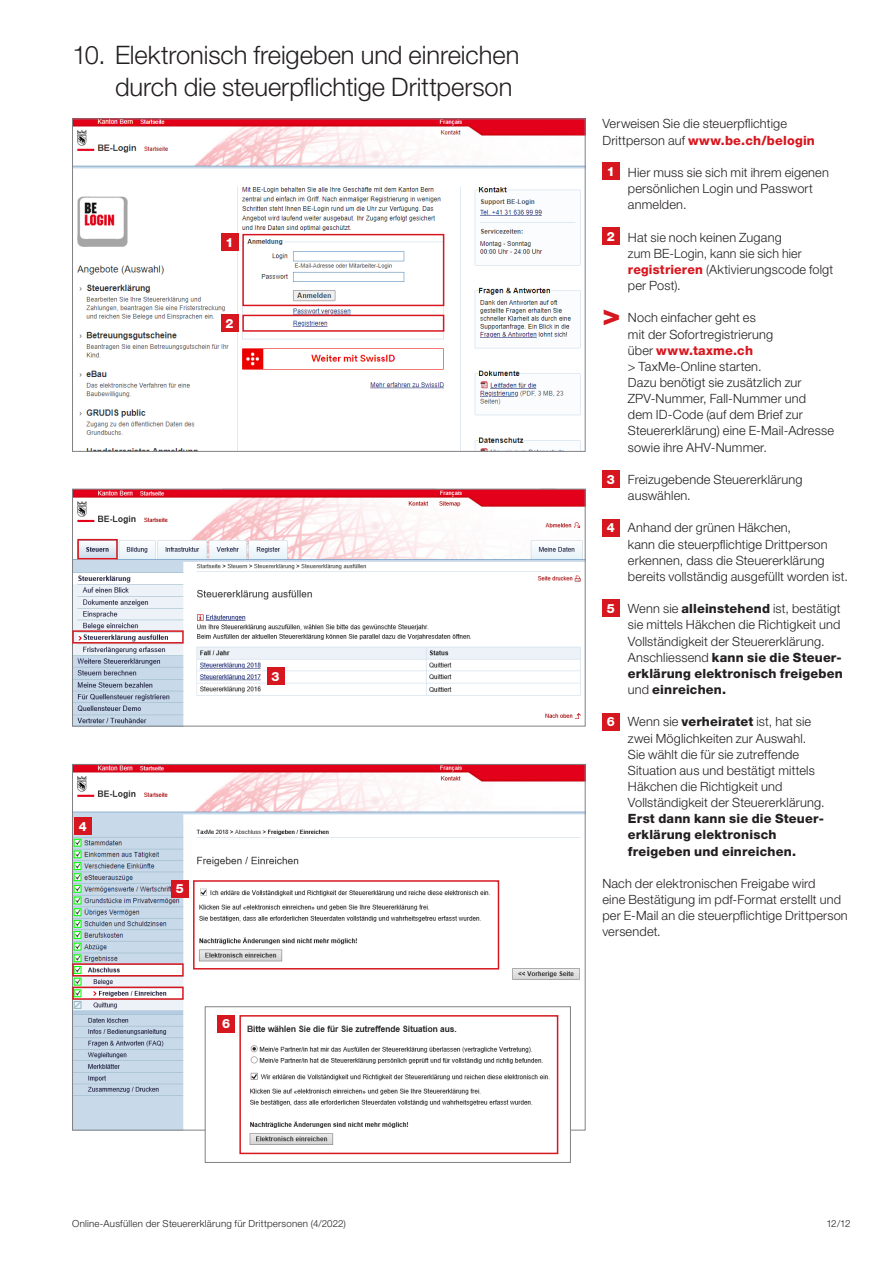
<style>
.page{position:relative;width:893px;height:1263px;background:#fff}
.page>*{position:absolute;margin:0;border:0;box-sizing:border-box;transform-origin:0 0}
.GT_Aufzählung_6{font:800 30px "Helvetica Neue LT Std";color:#d7171f}
.UT1{font:300 25.5px/32.2px "Helvetica Neue LT Std";letter-spacing:-.005em;color:#231f20;text-align:right}
.GT_einz_6{font:300 12.75px/16.2px "Helvetica Neue LT Std";letter-spacing:.015em;color:#231f20}
.GT_Aufzählung_6-2{font:300 12.75px/16.2px "Helvetica Neue LT Std";letter-spacing:.015em;color:#231f20}
.GT{font:300 12.75px/16.2px "Helvetica Neue LT Std";letter-spacing:.015em;color:#231f20}
.GT-2{font:800 12.75px "Helvetica Neue LT Std";color:#fff}
.t1{font:300 9.75px "Helvetica Neue LT Std";letter-spacing:.02em;color:#231f20}
.s1{font-weight:800;color:#d7171f}
.s2{font-weight:800}
</style>
<div class="page">
<img style="left:74px;top:491px;width:509px;height:233px">
<div style="left:72px;top:489px;width:513px;height:237px;border:1px solid #808285"></div>
<div style="left:602px;top:163px;width:17px;height:17px;background:#d7171f"></div>
<div style="left:602px;top:228px;width:17px;height:17px;background:#d7171f"></div>
<div style="left:602px;top:471px;width:17px;height:17px;background:#d7171f"></div>
<div style="left:602px;top:519px;width:17px;height:17px;background:#d7171f"></div>
<div style="left:602px;top:600px;width:17px;height:17px;background:#d7171f"></div>
<div style="left:602px;top:713px;width:17px;height:17px;background:#d7171f"></div>
<div style="left:267px;top:667px;width:17px;height:17px;background:#d7171f"></div>
<img style="left:74px;top:766px;width:509px;height:362px">
<img style="left:196px;top:883px;width:300px;height:83px">
<div style="left:193px;top:880px;width:306px;height:89px;border:2px solid #d7171f"></div>
<div style="left:171px;top:880px;width:17px;height:17px;background:#d7171f"></div>
<div style="left:74px;top:817px;width:17px;height:17px;background:#d7171f"></div>
<div style="left:558px;top:1064px;width:23px;height:64px;background:#fff"></div>
<div style="left:205px;top:1006px;width:366px;height:157px;background:#fff;border:1px solid #808285"></div>
<img style="left:247px;top:1025px;width:303px;height:120px">
<div style="left:239px;top:1015px;width:319px;height:139px;border:2px solid #d7171f"></div>
<div style="left:218px;top:1015px;width:17px;height:17px;background:#d7171f"></div>
<div style="left:77px;top:539px;width:41px;height:20px;border:2px solid #d7171f"></div>
<div style="left:72px;top:630px;width:112px;height:13px;border:2px solid #d7171f"></div>
<div style="left:72px;top:963px;width:112px;height:13px;border:2px solid #d7171f"></div>
<div style="left:72px;top:986px;width:112px;height:14px;border:2px solid #d7171f"></div>
<img style="left:74px;top:121px;width:509px;height:329px">
<div style="left:242px;top:234px;width:202px;height:72px;border:2px solid #d7171f"></div>
<div style="left:242px;top:315px;width:202px;height:17px;border:2px solid #d7171f"></div>
<div style="left:221px;top:234px;width:17px;height:17px;background:#d7171f"></div>
<div style="left:221px;top:315px;width:17px;height:17px;background:#d7171f"></div>
<h2 class="UT1" style="left:73px;top:38px;width:448px">10. Elektronisch freigeben und einreichen durch die steuerpflichtige Drittperson</h2>
<p class="GT-2" style="left:226px;top:235px;width:10px">1</p>
<p class="GT-2" style="left:226px;top:316px;width:10px">2</p>
<p class="GT-2" style="left:79px;top:818px;width:10px">4</p>
<p class="GT-2" style="left:272px;top:668px;width:10px">3</p>
<p class="GT-2" style="left:176px;top:881px;width:10px">5</p>
<p class="GT-2" style="left:222px;top:1016px;width:10px">6</p>
<p class="GT" style="left:602px;top:116px;width:214px">Verweisen Sie die steuerpflichtige<br>Drittperson auf <span class="s1">www.be.ch/belogin</span></p>
<p class="GT-2" style="left:607px;top:164px;width:10px">1</p>
<p class="GT_Aufzählung_6-2" style="left:628px;top:164px;width:202px">Hier muss sie sich mit ihrem eigenen persönlichen Login und Passwort anmelden.</p>
<p class="GT-2" style="left:607px;top:228px;width:10px">2</p>
<p class="GT_Aufzählung_6-2" style="left:628px;top:229px;width:207px">Hat sie noch keinen Zugang<br>zum BE-Login, kann sie sich hier <span class="s1">registrieren</span> (Aktivierungscode folgt per Post).</p>
<p class="GT_Aufzählung_6" style="left:602px;top:296px;width:19px">&gt;</p>
<p class="GT_Aufzählung_6-2" style="left:628px;top:309px;width:208px">Noch einfacher geht es<br>mit der Sofortregistrierung<br>über <span class="s1">www.taxme.ch<br></span>&gt; TaxMe-Online starten.<br>Dazu benötigt sie zusätzlich zur<br>ZPV-Nummer, Fall-Nummer und dem ID-Code (auf dem Brief zur<br>Steuererklärung) eine E-Mail-Adresse sowie ihre AHV-Nummer.</p>
<p class="GT-2" style="left:607px;top:472px;width:10px">3</p>
<p class="GT" style="left:628px;top:471px;width:176px">Freizugebende Steuererklärung auswählen.</p>
<p class="GT-2" style="left:607px;top:520px;width:10px">4</p>
<p class="GT" style="left:628px;top:519px;width:221px">Anhand der grünen Häkchen,<br>kann die steuerpflichtige Drittperson erkennen, dass die Steuererklärung bereits vollständig ausgefüllt worden ist.</p>
<p class="GT-2" style="left:607px;top:601px;width:10px">5</p>
<p class="GT_einz_6" style="left:628px;top:600px;width:216px">Wenn sie <span class="s2">alleinstehend</span> ist, bestätigt sie mittels Häkchen die Richtigkeit und Vollständigkeit der Steuererklärung.<br>Anschliessend <span class="s2">kann sie die Steuer&shy;erklärung elektronisch freigeben </span>und <span class="s2">einreichen.</span></p>
<p class="GT-2" style="left:607px;top:714px;width:10px">6</p>
<p class="GT_einz_6" style="left:628px;top:713px;width:198px">Wenn sie <span class="s2">verheiratet</span> ist, hat sie zwei Möglichkeiten zur Auswahl.<br>Sie wählt die für sie zutreffende<br>Situation aus und bestätigt mittels<br>Häkchen die Richtigkeit und<br>Vollständigkeit der Steuererklärung.<br><span class="s2">Erst dann kann sie die Steuer&shy;erklärung elektronisch freigeben und einreichen.</span></p>
<p class="GT" style="left:602px;top:875px;width:247px">Nach der elektronischen Freigabe wird<br>eine Bestätigung im pdf-Format erstellt und per E-Mail an die steuerpflichtige Drittperson versendet.</p>
<p class="t1" style="left:72px;top:1218px;width:275px">Online-Ausfüllen der Steuererklärung für Drittpersonen (4/2022)</p>
<p class="t1" style="left:826px;top:1218px;width:26px">12/12</p>
</div>
